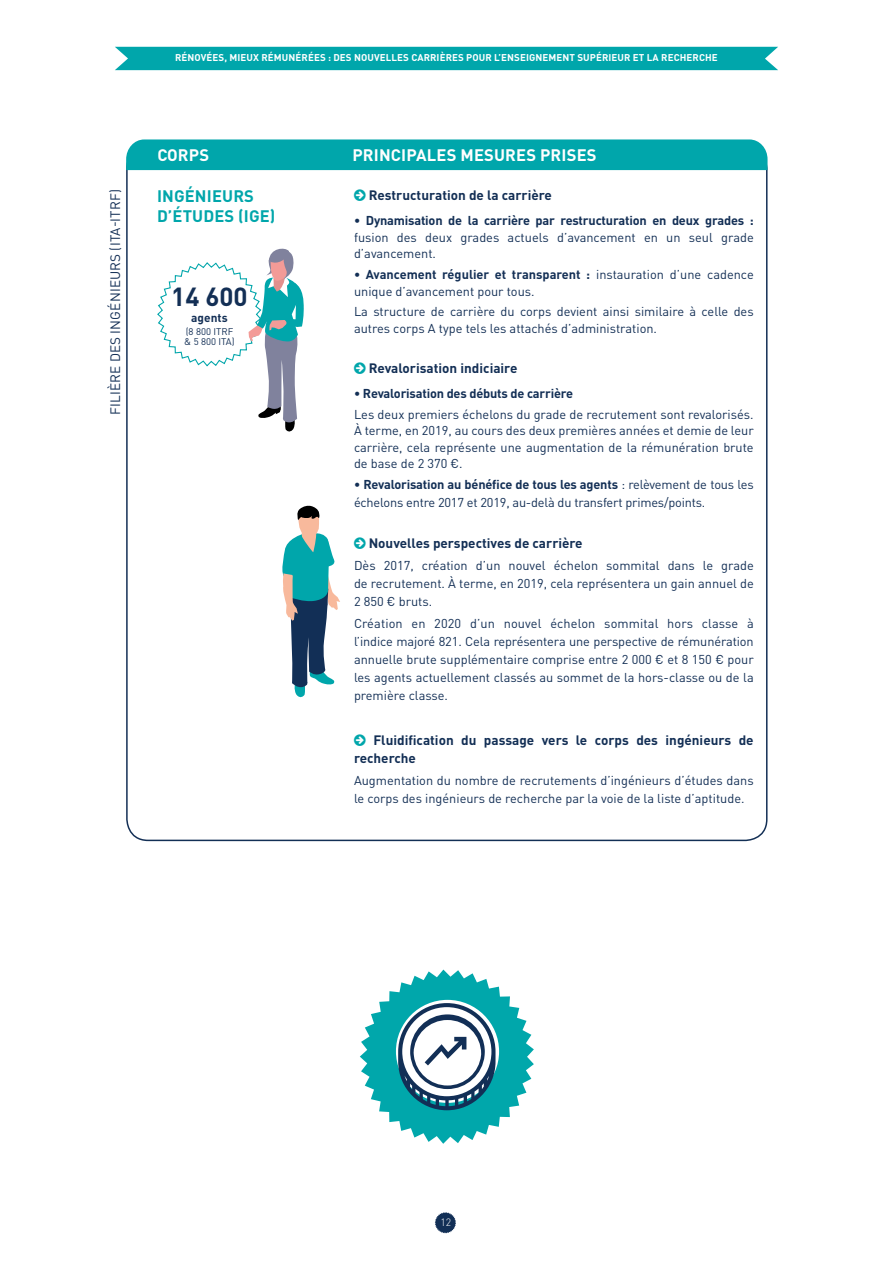
<style>
.page{position:relative;width:893px;height:1263px;background:#fff}
.page>*{position:absolute;margin:0;border:0;box-sizing:border-box;transform-origin:0 0}
.t1{font:700 25.95px "DIN Pro";color:#132f55}
.t2{font:700 16.5px "DIN Pro";letter-spacing:.01em;color:#fff}
.t3{font:700 16.5px/19.8px "DIN Pro";letter-spacing:.01em;color:#00a6ab}
.t4{font:700 13.5px/18px "DIN Pro";color:#132f55}
.t5{font:13.5px "DIN Pro";letter-spacing:.01em;color:#132f55}
.t6{font:12.75px/18px "DIN Pro";color:#132f55}
.t7{font:700 12.75px "DIN Pro";letter-spacing:-.015em;color:#132f55}
.t8{font:700 11.85px "DIN Pro";color:#132f55}
.t9{font:300 10.5px "DIN Pro";color:#fff}
.t10{font:700 9.75px "DIN Pro";letter-spacing:.01em;color:#fff}
.t11{font:9.6px/10.8px "DIN Pro";color:#132f55}
.s1{font-weight:700}
</style>
<div class="page">
<svg style="left:435px;top:1212px;width:21px;height:21px"></svg>
<div style="left:115px;top:47px;width:663px;height:23px;background:#00a6ab"></div>
<div style="left:126px;top:139px;width:641px;height:31px;background:#00a6ab"></div>
<svg style="left:282px;top:505px;width:58px;height:193px"></svg>
<svg style="left:157px;top:248px;width:147px;height:184px"></svg>
<svg style="left:360px;top:969px;width:174px;height:175px"></svg>
<p class="t5" style="left:107px;top:415px;width:227px;rotate:-90deg">fili ère des ingénieurs (ITA-ITRF)</p>
<p class="t10" style="left:175px;top:51px;width:544px">Rénovées, mieux rémunérées : des nouvelles carrières pour l’enseignement supérieur et la recherche</p>
<p class="t2" style="left:157px;top:144px;width:53px">corps</p>
<p class="t2" style="left:352px;top:144px;width:246px">Principales m esures prises</p>
<p class="t3" style="left:157px;top:185px;width:99px">ingénieurs d’étud</p>
<p class="t4" style="left:369px;top:186px;width:185px">Restructuration de la carrière</p>
<p class="t7" style="left:354px;top:212px;width:401px">• Dynamisation de la carrière par restructuration en deux grades :</p>
<p class="t6" style="left:354px;top:229px;width:401px;line-height:16.5px">fusion des deux grades actuels d’avancement en un seul grade d’avancement.</p>
<p class="t6" style="left:354px;top:266px;width:401px;line-height:16.5px"><span class="s1">• Avancement régulier et transparent :</span> instauration d’une cadence unique d’avancement pour tous.</p>
<p class="t6" style="left:354px;top:303px;width:401px;line-height:16.5px">La structure de carrière du corps devient ainsi similaire à celle des autres corps A type tels les attachés d’administration.</p>
<p class="t4" style="left:369px;top:359px;width:150px">Revalorisation indiciaire</p>
<p class="t7" style="left:354px;top:385px;width:221px">• Revalorisation des débuts de carrière</p>
<p class="t6" style="left:354px;top:406px;width:401px;line-height:16.5px">Les deux premiers échelons du grade de recrutement sont revalorisés. à terme, en 2019, au cours des deux premières années et demie de leur carrière, cela représente une augmentation de la rémunération brute de base de 2 370 €.</p>
<p class="t6" style="left:354px;top:475px;width:401px"><span class="s1">• Revalorisation au bénéfice de tous les agents</span> : relèvement de tous les échelons entre 2017 et 2019, au-delà du transfert primes/points.</p>
<p class="t4" style="left:369px;top:533px;width:216px">Nouvelles perspectives de carrière</p>
<p class="t6" style="left:354px;top:556px;width:401px;text-align:justify">Dès 2017, création d’un nouvel échelon sommital dans le grade de recrutement. à terme, en 2019, cela représentera un gain annuel de 2 850 € bruts.</p>
<p class="t6" style="left:354px;top:614px;width:401px;text-align:justify">Création en 2020 d’un nouvel échelon sommital hors classe à l’indice majoré 821. Cela représentera une perspective de rémunération annuelle brute supplémentaire comprise entre 2 000 € et 8 150 € pour les agents actuellement classés au sommet de la hors-classe ou de la première classe.</p>
<p class="t4" style="left:354px;top:730px;width:401px;text-indent:19px">Fluidification du passage vers le corps des ingénieurs de recherche</p>
<p class="t6" style="left:354px;top:771px;width:401px">Augmentation du nombre de recrutements d’ingénieurs d’études dans le corps des ingénieurs de recherche par la voie de la liste d’aptitude.</p>
<p class="t3" style="left:214px;top:205px;width:62px">es (IGE)</p>
<h1 class="t1" style="left:171px;top:280px;width:78px">14 600</h1>
<p class="t8" style="left:191px;top:310px;width:38px">agents</p>
<p class="t11" style="left:184px;top:326px;width:52px">(8 800 ITRF &amp; 5 800 ITA)</p>
<p class="t9" style="left:440px;top:1216px;width:12px">12</p>
</div>
